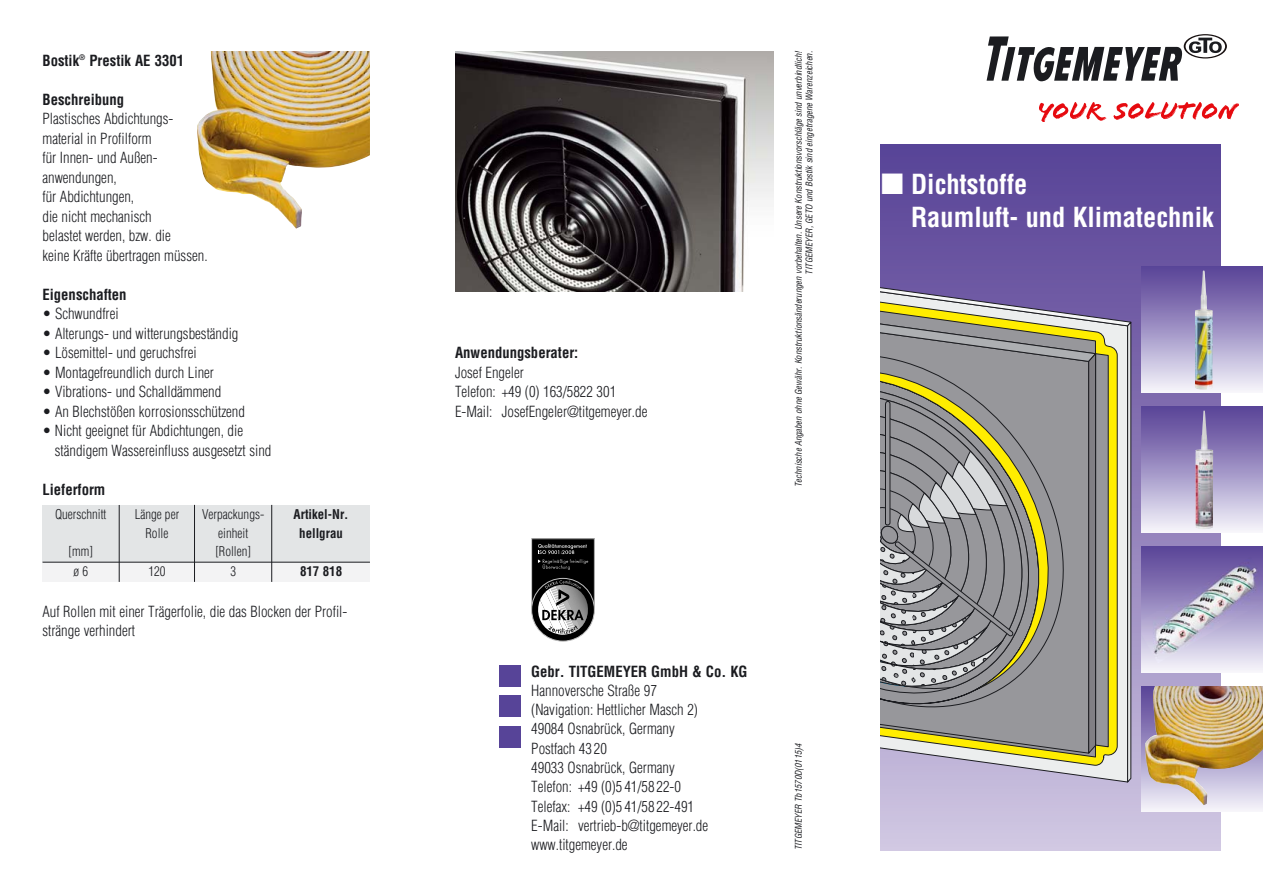
<style>
.page{position:relative;width:1263px;height:893px;background:#fff}
.page>*{position:absolute;margin:0;border:0;box-sizing:border-box;transform-origin:0 0}
.t1{font:700 condensed 27px/33px "Helvetica Com";color:#fff}
.t2{font:300 condensed 15px/19.5px "Helvetica Com";color:#1b1c20}
.t3{font:700 condensed 15px "Helvetica Com";color:#1b1c20}
.t4{font:300 condensed 13.2px/18.6px "Helvetica Com";color:#1b1c20;text-align:center}
.t5{font:700 condensed 13.2px/18.6px "Helvetica Com";color:#1b1c20;text-align:center}
.t6{font:italic condensed 9px/10.8px "Helvetica Com";color:#1b1c20;text-align:right;scale:.96 1}
</style>
<div class="page">
<div style="left:500px;top:665px;width:21px;height:22px;background:#574498"></div>
<div style="left:500px;top:696px;width:21px;height:21px;background:#574498"></div>
<div style="left:500px;top:726px;width:21px;height:21px;background:#574498"></div>
<div style="left:532px;top:578px;width:62px;height:63px;background:#000;border-radius:50%"></div>
<svg style="left:531px;top:538px;width:64px;height:97px"></svg>
<div style="left:880px;top:145px;width:340px;height:705px;background:linear-gradient(to bottom,#543d93,#cec4e1)"></div>
<svg style="left:880px;top:252px;width:251px;height:530px;background:#9c9992"></svg>
<img style="left:1039px;top:102px;width:200px;height:20px">
<svg style="left:986px;top:34px;width:241px;height:47px"></svg>
<div style="left:1141px;top:266px;width:122px;height:126px;background:linear-gradient(to bottom,#533c93,#f1eff9)"></div>
<img style="left:1195px;top:270px;width:18px;height:120px">
<div style="left:1141px;top:406px;width:122px;height:126px;background:linear-gradient(to bottom,#533c93,#f1eff9)"></div>
<img style="left:1195px;top:411px;width:18px;height:118px">
<svg style="left:1141px;top:546px;width:122px;height:126px"></svg>
<img style="left:1141px;top:557px;width:122px;height:106px">
<div style="left:1141px;top:686px;width:122px;height:126px;background:linear-gradient(to bottom,#533c93,#f1f0f9)"></div>
<img style="left:1145px;top:686px;width:118px;height:119px">
<img style="left:455px;top:51px;width:319px;height:240px">
<img style="left:197px;top:51px;width:173px;height:178px">
<div style="left:43px;top:505px;width:327px;height:69px;background:#e3e5e6"></div>
<div style="left:43px;top:562px;width:327px;height:20px;background:#f3f3f4"></div>
<hr style="left:43px;top:562px;width:327px;height:1px;background:#1b1c20">
<hr style="left:119px;top:505px;width:1px;height:77px;background:#1b1c20">
<hr style="left:271px;top:505px;width:1px;height:77px;background:#1b1c20">
<hr style="left:194px;top:505px;width:1px;height:77px;background:#1b1c20">
<p class="t3" style="left:43px;top:55px;width:143px">Bostik<sup>®</sup> Prestik AE 3301</p>
<p class="t3" style="left:43px;top:94px;width:83px">Beschreibung</p>
<p class="t2" style="left:43px;top:110px;width:167px">Plastisches Abdichtungs&shy;material in Profilform<br>für Innen- und Außen&shy;anwendungen,<br>für Abdichtungen,<br>die nicht mechanisch<br>belastet werden, bzw. die<br>keine Kräfte übertragen müssen.</p>
<p class="t3" style="left:43px;top:289px;width:86px">Eigenschaften</p>
<p class="t2" style="left:43px;top:305px;width:78px">• Schwundfrei</p>
<p class="t2" style="left:43px;top:325px;width:197px">• Alterungs- und witterungsbeständig</p>
<p class="t2" style="left:43px;top:344px;width:156px">• Lösemittel- und geruchsfrei</p>
<p class="t2" style="left:43px;top:364px;width:173px">• Montagefreundlich durch Liner</p>
<p class="t2" style="left:43px;top:383px;width:180px">• Vibrations- und Schalldämmend</p>
<p class="t2" style="left:43px;top:403px;width:204px">• An Blechstößen korrosionsschützend</p>
<p class="t2" style="left:55px;top:422px;width:218px;text-indent:-12px">• Nicht geeignet für Abdichtungen, die ständigem Wassereinfluss ausgesetzt sind</p>
<p class="t3" style="left:43px;top:484px;width:64px">Lieferform</p>
<p class="t4" style="left:55px;top:506px;width:53px">Querschnitt</p>
<p class="t4" style="left:69px;top:542px;width:26px;line-height:20.1px">[mm] ø 6</p>
<p class="t5" style="left:294px;top:506px;width:56px">Artikel-Nr. hellgrau</p>
<p class="t5" style="left:300px;top:563px;width:44px">817 818</p>
<p class="t4" style="left:202px;top:506px;width:64px">Verpackungs&shy;einheit [Rollen]</p>
<p class="t4" style="left:230px;top:563px;width:7px">3</p>
<p class="t2" style="left:43px;top:603px;width:306px">Auf Rollen mit einer Trägerfolie, die das Blocken der Profil&shy;stränge verhindert</p>
<p class="t4" style="left:135px;top:506px;width:46px">Länge per<br>Rolle</p>
<p class="t4" style="left:148px;top:563px;width:19px">120</p>
<p class="t3" style="left:455px;top:347px;width:125px">Anwendungsberater:</p>
<p class="t2" style="left:455px;top:364px;width:194px">Josef Engeler<br>Telefon: +49 (0) 163/5822 301<br>E-Mail: JosefEngeler@titgemeyer.de</p>
<p class="t6" style="left:794px;top:487px;width:456px;rotate:-90deg">Technische Angaben ohne Gewähr. Konstruktionsänderungen vorbehalten. Unsere Konstruktionsvorschläge sind unverbindlich!<br>TITGEMEYER, GETO und Bostik sind eingetragene Warenzeichen.</p>
<h1 class="t1" style="left:911px;top:170px;width:304px;text-indent:-30px">■ Dichtstoffe<br>Raumluft- und Klimatechnik</h1>
<p class="t3" style="left:531px;top:665px;width:218px">Gebr. TITGEMEYER GmbH &amp; Co. KG</p>
<p class="t2" style="left:531px;top:682px;width:178px">Hannoversche Straße 97 (Navigation: Hettlicher Masch 2)<br>49084 Osnabrück, Germany<br>Postfach 43 20<br>49033 Osnabrück, Germany<br>Telefon: +49 (0)5 41/58 22-0<br>Telefax: +49 (0)5 41/58 22-491<br>E-Mail: vertrieb-b@titgemeyer.de www.titgemeyer.de</p>
<p class="t6" style="left:794px;top:850px;width:113px;rotate:-90deg">TITGEMEYER Tb1570D(0115)4</p>
</div>
